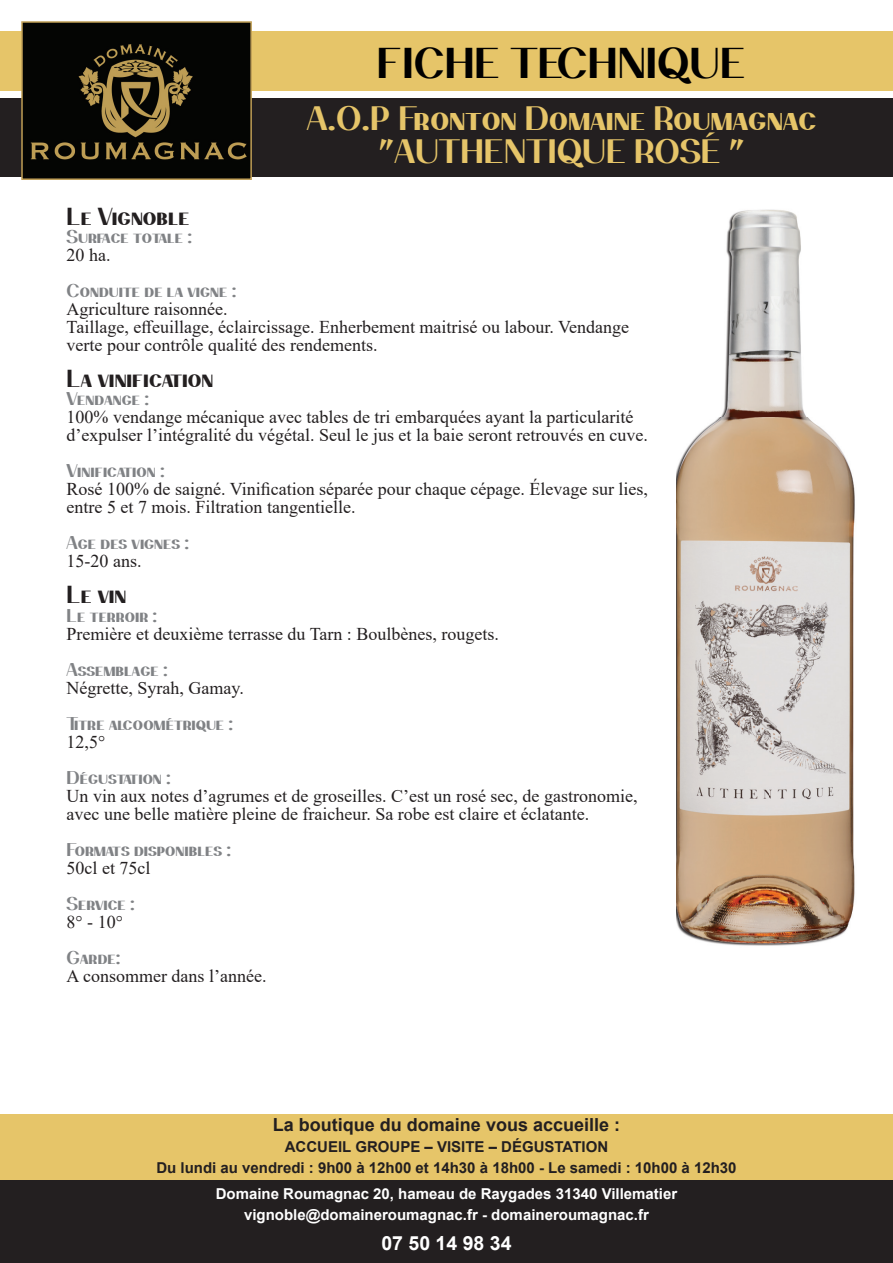
<style>
.page{position:relative;width:893px;height:1263px;background:#fff}
.page>*{position:absolute;margin:0;border:0;box-sizing:border-box;transform-origin:0 0}
.t1{font:42px "Passion Sans P Dbk Bold Small Caps";color:#000}
.t2{font:33px/33px "Passion Sans P Dbk Bold Small Caps";color:#e6c569;text-align:center}
.t3{font:24px "Passion Sans P Dbk Bold Small Caps";color:#231f20}
.t4{font:700 19.5px "Arial";color:#fff}
.t5{font:18px/18px "Times New Roman";color:#231f20}
.t6{font:18px "Passion Sans P Dbk Bold Small Caps";color:#808285}
.t7{font:700 18px "Arial";color:#231f20}
.t8{font:700 15px/21px "Arial";color:#fff;text-align:center}
.t9{font:700 15px/21px "Arial";color:#231f20;text-align:center}
</style>
<div class="page">
<div style="left:0;top:1179px;width:893px;height:84px;background:#231f20"></div>
<div style="left:0;top:1114px;width:893px;height:66px;background:#e6c569"></div>
<div style="left:0;top:31px;width:893px;height:60px;background:#e6c569"></div>
<img style="left:676px;top:209px;width:179px;height:737px">
<div style="left:0;top:98px;width:893px;height:78px;background:#231f20"></div>
<svg style="left:21px;top:21px;width:232px;height:159px;background:#262112"></svg>
<h1 class="t1" style="left:377px;top:38px;width:370px">FICHE TECHNIQUE</h1>
<h2 class="t2" style="left:307px;top:102px;width:511px">A.O.P Fronton Domaine Roumagnac "AUTHENTIQUE ROSÉ "</h2>
<h3 class="t3" style="left:67px;top:202px;width:124px">Le Vignoble</h3>
<p class="t6" style="left:67px;top:226px;width:127px">Surface totale :</p>
<p class="t5" style="left:67px;top:246px;width:45px">20 ha.</p>
<p class="t6" style="left:67px;top:280px;width:171px">Conduite de la vigne :</p>
<p class="t5" style="left:67px;top:300px;width:564px">Agriculture raisonnée.<br>Taillage, effeuillage, éclaircissage. Enherbement maitrisé ou labour. Vendange verte pour contrôle qualité des rendements.</p>
<h3 class="t3" style="left:67px;top:364px;width:148px">La vinification</h3>
<p class="t6" style="left:67px;top:388px;width:84px">Vendange :</p>
<p class="t5" style="left:67px;top:408px;width:583px">100% vendange mécanique avec tables de tri embarquées ayant la particularité d’expulser l’intégralité du végétal. Seul le jus et la baie seront retrouvés en cuve.</p>
<p class="t6" style="left:67px;top:460px;width:100px">Vinification :</p>
<p class="t5" style="left:67px;top:480px;width:583px">Rosé 100% de saigné. Vinification séparée pour chaque cépage. Élevage sur lies, entre 5 et 7 mois. Filtration tangentielle.</p>
<p class="t6" style="left:67px;top:532px;width:124px">Age des vignes :</p>
<p class="t5" style="left:67px;top:552px;width:76px">15-20 ans.</p>
<h3 class="t3" style="left:67px;top:580px;width:61px">Le vin</h3>
<p class="t6" style="left:67px;top:604px;width:92px">Le terroir :</p>
<p class="t5" style="left:67px;top:624px;width:434px">Première et deuxième terrasse du Tarn : Boulbènes, rougets.</p>
<p class="t6" style="left:67px;top:658px;width:103px">Assemblage :</p>
<p class="t5" style="left:67px;top:678px;width:179px">Négrette, Syrah, Gamay.</p>
<p class="t6" style="left:67px;top:712px;width:168px">Titre alcoométrique :</p>
<p class="t5" style="left:67px;top:732px;width:40px">12,5°</p>
<p class="t6" style="left:67px;top:766px;width:106px">Dégustation :</p>
<p class="t5" style="left:67px;top:786px;width:572px">Un vin aux notes d’agrumes et de groseilles. C’est un rosé sec, de gastronomie, avec une belle matière pleine de fraicheur. Sa robe est claire et éclatante.</p>
<p class="t6" style="left:67px;top:838px;width:166px">Formats disponibles :</p>
<p class="t5" style="left:67px;top:858px;width:85px">50cl et 75cl</p>
<p class="t6" style="left:67px;top:892px;width:70px">Service :</p>
<p class="t5" style="left:67px;top:912px;width:58px">8° - 10°</p>
<p class="t6" style="left:67px;top:946px;width:55px">Garde:</p>
<p class="t5" style="left:67px;top:966px;width:201px">A consommer dans l’année.</p>
<p class="t7" style="left:273px;top:1112px;width:349px">La boutique du domaine vous accueille :</p>
<p class="t9" style="left:156px;top:1136px;width:582px">ACCUEIL GROUPE – VISITE – DÉGUSTATION<br>Du lundi au vendredi : 9h00 à 12h00 et 14h30 à 18h00 - Le samedi : 10h00 à 12h30</p>
<p class="t8" style="left:216px;top:1183px;width:463px">Domaine Roumagnac 20, hameau de Raygades 31340 Villematier vignoble@domaineroumagnac.fr - domaineroumagnac.fr</p>
<p class="t4" style="left:381px;top:1229px;width:132px">07 50 14 98 34</p>
</div>
